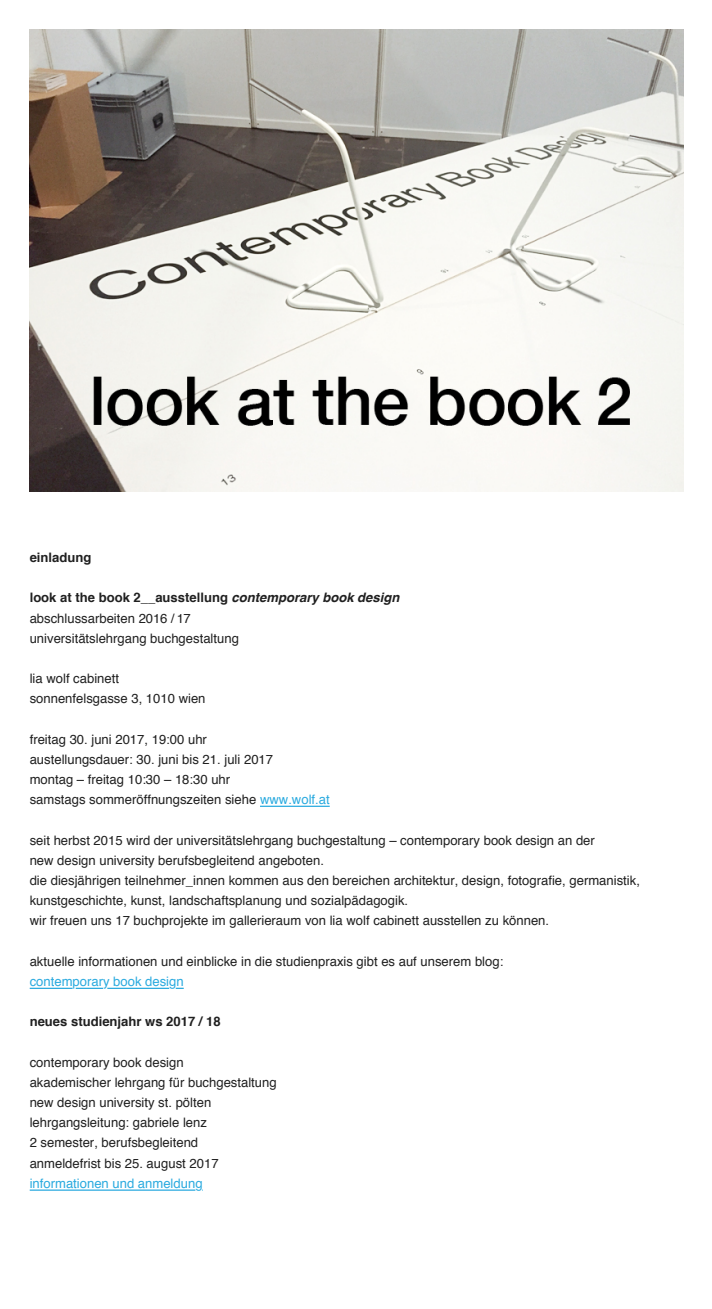
<style>
.page{position:relative;width:712px;height:1309px;background:#fff}
.page>*{position:absolute;margin:0;border:0;box-sizing:border-box;transform-origin:0 0}
.t1{font:13.12px/20.1px "Helvetica";color:#202020}
.t2{font:13.12px "Helvetica";color:#2aaadf}
.t3{font:700 13.12px "Helvetica";color:#202020}
.s1{font-weight:700}
.s2{font-weight:700;font-style:italic}
.s3{color:#2aaadf}
</style>
<div class="page">
<img style="left:30px;top:29px;width:653px;height:463px">
<hr style="left:260px;top:805px;width:70px;height:2px;background:#2aaadf">
<hr style="left:30px;top:987px;width:43px;height:2px;background:#2aaadf">
<hr style="left:76px;top:987px;width:27px;height:2px;background:#2aaadf">
<hr style="left:107px;top:987px;width:62px;height:2px;background:#2aaadf">
<svg style="left:176px;top:987px;width:8px;height:2px"></svg>
<hr style="left:30px;top:1189px;width:165px;height:1px;background:#2aaadf">
<p class="t3" style="left:30px;top:552px;width:63px">einladung</p>
<p class="t1" style="left:30px;top:589px;width:371px"><span class="s1">look at the book 2__ausstellung</span> <span class="s2">contemporary book design </span>abschlussarbeiten 2016 / 17<br>universitätslehrgang buchgestaltung</p>
<p class="t1" style="left:30px;top:669px;width:177px">lia wolf cabinett sonnenfelsgasse 3, 1010 wien</p>
<p class="t1" style="left:30px;top:730px;width:302px">freitag 30. juni 2017, 19:00 uhr<br>austellungsdauer: 30. juni bis 21. juli 2017<br>montag – freitag 10:30 – 18:30 uhr<br>samstags sommeröffnungszeiten siehe <span class="s3">www.wolf.at</span></p>
<p class="t1" style="left:30px;top:831px;width:612px">seit herbst 2015 wird der universitätslehrgang buchgestaltung – contemporary book design an der<br>new design university berufsbegleitend angeboten.<br>die diesjährigen teilnehmer_innen kommen aus den bereichen architektur, design, fotografie, germanistik, kunstgeschichte, kunst, landschaftsplanung und sozialpädagogik.<br>wir freuen uns 17 buchprojekte im gallerieraum von lia wolf cabinett ausstellen zu können.</p>
<p class="t1" style="left:30px;top:952px;width:475px">aktuelle informationen und einblicke in die studienpraxis gibt es auf unserem blog:</p>
<p class="t2" style="left:30px;top:976px;width:156px">contemporary book design</p>
<p class="t3" style="left:30px;top:1016px;width:193px">neues studienjahr ws 2017 / 18</p>
<p class="t1" style="left:30px;top:1053px;width:249px">contemporary book design<br>akademischer lehrgang für buchgestaltung new design university st. pölten lehrgangsleitung: gabriele lenz<br>2 semester, berufsbegleitend<br>anmeldefrist bis 25. august 2017</p>
<p class="t2" style="left:30px;top:1177px;width:174px">informationen und anmeldung</p>
</div>
